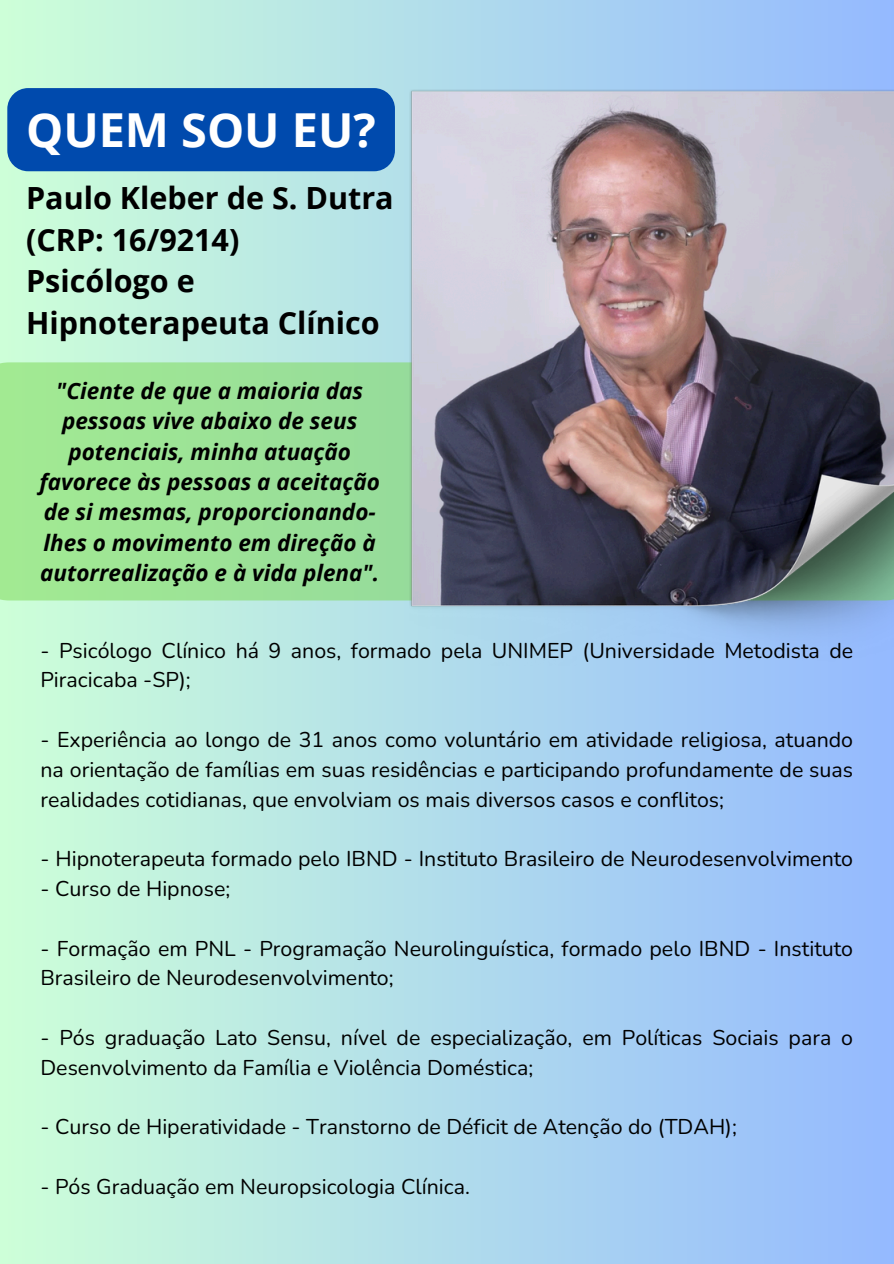
<style>
.page{position:relative;width:894px;height:1264px;background:#fff}
.page>*{position:absolute;margin:0;border:0;box-sizing:border-box;transform-origin:0 0}
.t1{font:700 46.8px "Open Sans";color:#fff}
.t2{font:700 30.45px/41.7px "Open Sans";color:#000}
.t3{font:italic 700 22.5px/30.3px "Open Sans";color:#000;text-align:center}
.t4{font:21.3px/29.8px "Nunito";color:#000}
</style>
<div class="page">
<div style="left:0;top:0;width:893px;height:1263px;background:linear-gradient(to right,#cdffd8,#94b9ff)"></div>
<div style="left:0;top:362px;width:409px;height:238px;background:#9ce396"></div>
<img style="left:409px;top:89px;width:484px;height:576px">
<div style="left:7px;top:88px;width:388px;height:83px;background:#004aad;border-radius:21px"></div>
<p class="t1" style="left:26px;top:97px;width:351px">QUEM SOU EU?</p>
<p class="t2" style="left:26px;top:176px;width:369px">Paulo Kleber de S. Dutra (CRP: 16/9214)<br>Psicólogo e<br>Hipnoterapeuta Clínico</p>
<p class="t3" style="left:39px;top:375px;width:342px">"Ciente de que a maioria das pessoas vive abaixo de seus potenciais, minha atuação favorece às pessoas a aceitação de si mesmas, proporcionando&shy;lhes o movimento em direção à autorrealização e à vida plena".</p>
<p class="t4" style="left:40px;top:635px;width:814px">- Psicólogo Clínico há 9 anos, formado pela UNIMEP (Universidade Metodista de<br>Piracicaba -SP);</p>
<h1 class="t4" style="left:40px;top:725px;width:814px;text-align:justify">- Experiência ao longo de 31 anos como voluntário em atividade religiosa, atuando na orientação de famílias em suas residências e participando profundamente de suas realidades cotidianas, que envolviam os mais diversos casos e conflitos;</h1>
<h2 class="t4" style="left:40px;top:844px;width:814px">- Hipnoterapeuta formado pelo IBND - Instituto Brasileiro de Neurodesenvolvimento</h2>
<h2 class="t4" style="left:40px;top:874px;width:191px">- Curso de Hipnose;</h2>
<h3 class="t4" style="left:40px;top:933px;width:814px">- Formação em PNL - Programação Neurolinguística, formado pelo IBND - Instituto<br>Brasileiro de Neurodesenvolvimento;</h3>
<p class="t4" style="left:40px;top:1023px;width:814px">- Pós graduação Lato Sensu, nível de especialização, em Políticas Sociais para o<br>Desenvolvimento da Família e Violência Doméstica;</p>
<p class="t4" style="left:40px;top:1112px;width:697px">- Curso de Hiperatividade - Transtorno de Déficit de Atenção do (TDAH);</p>
<p class="t4" style="left:40px;top:1171px;width:431px">- Pós Graduação em Neuropsicologia Clínica.</p>
</div>
